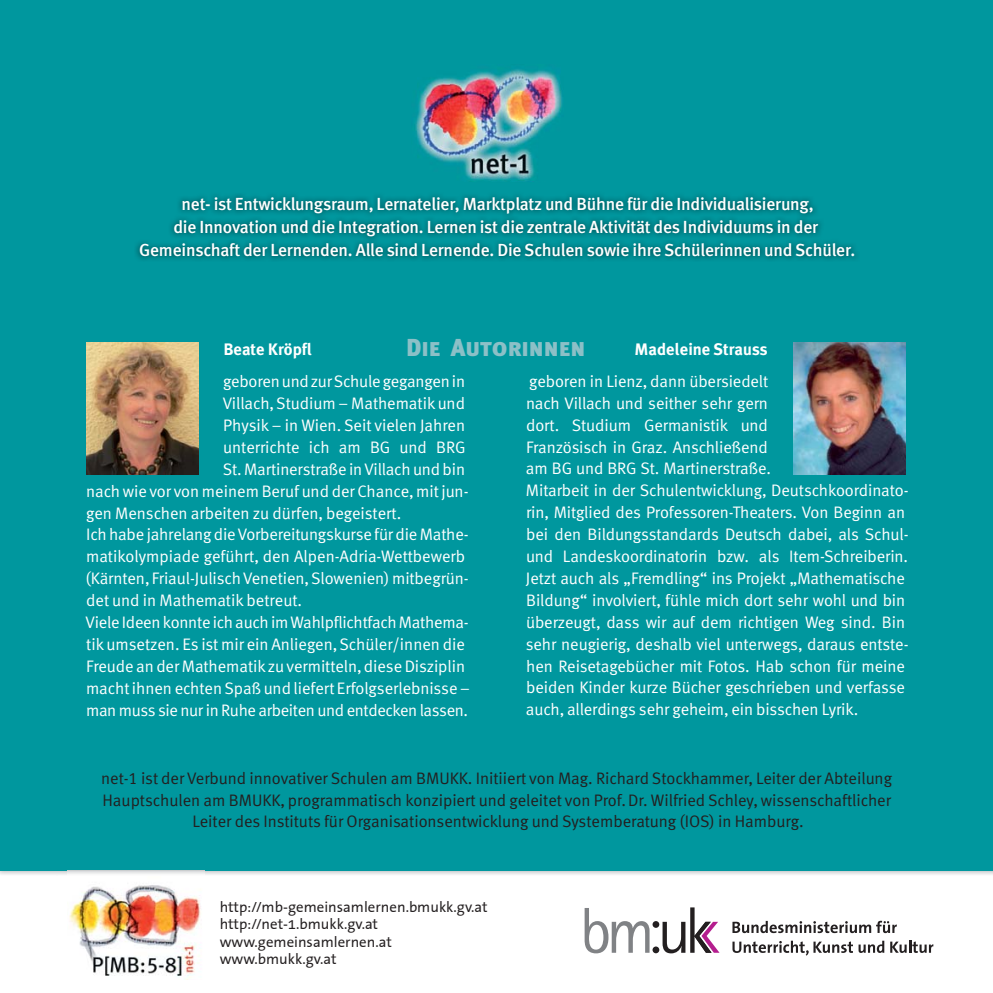
<style>
.page{position:relative;width:993px;height:993px;background:#fff}
.page>*{position:absolute;margin:0;border:0;box-sizing:border-box;transform-origin:0 0}
.t1{font:24.5px "Meta Black CELF Caps";color:#8cc0c7}
.t2{font:17.5px/22.8px "Meta Medium CE";letter-spacing:-.01em;color:#fff;text-align:center}
.t3{font:16.62px/21.9px "Meta Normal CE";letter-spacing:-.005em;color:#fff}
.t4{font:16.62px/21.9px "Meta Normal CE";color:#231f20;text-align:center}
.t5{font:700 16.62px "Meta Plus";color:#fff}
.t6{font:14.88px/17.5px "The Sans Correspondence";color:#231f20}
.s1{font-family:"Meta Normal CELF"}
</style>
<div class="page">
<img style="left:0;top:869px;width:992px;height:6px">
<div style="left:0;top:0;width:992px;height:869px;background:#00979e"></div>
<svg style="left:584px;top:908px;width:65px;height:45px"></svg>
<svg style="left:652px;top:920px;width:7px;height:7px"></svg>
<div style="left:652px;top:946px;width:7px;height:6px;background:#231f20;border-radius:50%"></div>
<svg style="left:662px;top:907px;width:57px;height:46px"></svg>
<svg style="left:732px;top:920px;width:164px;height:12px"></svg>
<svg style="left:732px;top:940px;width:120px;height:15px"></svg>
<svg style="left:858px;top:940px;width:75px;height:12px"></svg>
<img style="left:67px;top:869px;width:138px;height:110px">
<img style="left:417px;top:69px;width:143px;height:112px">
<img style="left:86px;top:342px;width:112px;height:132px">
<img style="left:793px;top:342px;width:111px;height:132px">
<p class="t2" style="left:139px;top:195px;width:717px">net- ist Entwicklungsraum, Lernatelier, Marktplatz und Bühne für die Individualisierung,<br>die Innovation und die Integration. Lernen ist die zentrale Aktivität des Individuums in der<br>Gemeinschaft der Lernenden. Alle sind Lernende. Die Schulen sowie ihre Schülerinnen und Schüler.</p>
<h1 class="t1" style="left:406px;top:333px;width:181px">Die Autorinnen</h1>
<p class="t5" style="left:634px;top:341px;width:135px">Madeleine Strauss</p>
<p class="t3" style="left:525px;top:372px;width:384px">geboren in Lienz, dann übersiedelt<br>nach Villach und seither sehr gern<br>dort. Studium Germanistik und<br>Französisch in Graz. Anschließend<br>am BG und BRG St. Martinerstraße.<br>Mitarbeit in der Schulentwicklung, Deutschkoordinato&shy;rin, Mitglied des Professoren-Theaters. Von Beginn an bei den Bildungsstandards Deutsch dabei, als Schul&shy;und Landes koordinatorin bzw. als Item-Schreiberin.<br>Jetzt auch als „Fremdling“ ins Projekt „Mathematische Bildung“ involviert, fühle mich dort sehr wohl und bin überzeugt, dass wir auf dem richtigen Weg sind. Bin sehr neugierig, deshalb viel unterwegs, daraus entste&shy;hen Reisetagebücher mit Fotos. Hab schon für meine beiden Kinder kurze Bücher geschrieben und verfasse auch, allerdings sehr geheim, ein bisschen Lyrik.</p>
<p class="t5" style="left:223px;top:341px;width:90px">Beate Kröpfl</p>
<p class="t3" style="left:223px;top:372px;width:243px">geboren und zur Schule gegangen in</p>
<p class="t3" style="left:222px;top:394px;width:244px">Villach, Studium – Mathematik und</p>
<p class="t3" style="left:223px;top:416px;width:243px">Physik – in Wien. Seit vielen Jahren</p>
<p class="t3" style="left:223px;top:438px;width:244px">unterrichte ich am BG und BRG</p>
<p class="t3" style="left:223px;top:459px;width:244px">St. Martinerstraße in Villach und bin</p>
<p class="t3" style="left:86px;top:481px;width:384px">nach wie vor von meinem Beruf und der Chance, mit jun-</p>
<p class="t3" style="left:86px;top:503px;width:316px">gen Menschen arbeiten zu dürfen, begeistert.</p>
<p class="t3" style="left:86px;top:525px;width:384px">Ich habe jahrelang die Vorbereitungskurse für die Mathe-</p>
<p class="t3" style="left:86px;top:547px;width:380px">matikolympiade geführt, den Alpen-Adria-Wettbewerb</p>
<p class="t3" style="left:85px;top:569px;width:384px">(Kärnten, Friaul-Julisch Venetien, Slowenien) mitbegrün-</p>
<p class="t3" style="left:86px;top:591px;width:217px">det und in Mathematik betreut.</p>
<p class="t3" style="left:86px;top:613px;width:384px">Viele Ideen konnte ich auch im Wahlpflichtfach Mathema-</p>
<p class="t3" style="left:86px;top:634px;width:380px">tik umsetzen. Es ist mir ein Anliegen, Schüler/innen die</p>
<p class="t3" style="left:86px;top:656px;width:380px">Freude an der Mathematik zu vermitteln, diese Disziplin</p>
<p class="t3" style="left:86px;top:678px;width:385px">macht ihnen echten Spaß und liefert Erfolgserlebnisse –</p>
<p class="t3" style="left:86px;top:700px;width:383px">man muss sie nur in Ruhe arbeiten und entdecken lassen.</p>
<p class="t4" style="left:101px;top:768px;width:792px">net-<span class="s1">1</span> ist der Verbund innovativer Schulen am BMUKK. Initiiert von Mag. Richard Stockhammer, Leiter der Abteilung<br>Hauptschulen am BMUKK, programmatisch konzipiert und geleitet von Prof. Dr. Wilfried Schley, wissenschaftlicher<br>Leiter des Instituts für Organisationsentwicklung und Systemberatung (IOS) in Hamburg.</p>
<p class="t6" style="left:220px;top:898px;width:269px">http://mb-gemeinsamlernen.bmukk.gv.at http://net-1.bmukk.gv.at www.gemeinsamlernen.at www.bmukk.gv.at</p>
</div>
